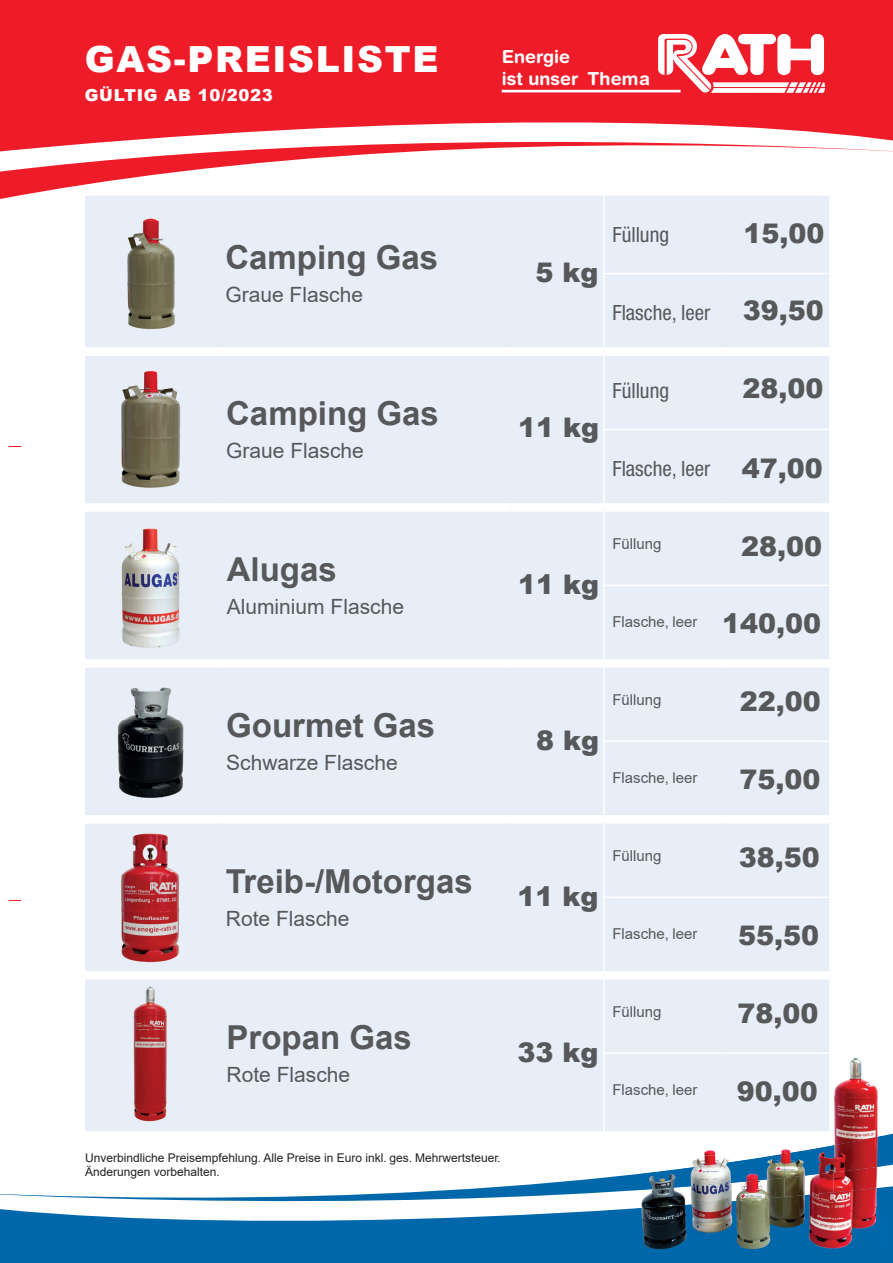
<style>
.page{position:relative;width:893px;height:1263px;background:#fff}
.page>*{position:absolute;margin:0;border:0;box-sizing:border-box;transform-origin:0 0}
.t1{font:900 36px "Arial";letter-spacing:.045em;color:#fff}
.t2{font:700 33px "Arial";color:#57585a}
.t3{font:900 27px "Arial";color:#57585a}
.t4{font:21px "Arial";color:#57585a}
.t5{font:condensed 21px "Helvetica Neue LT Std";color:#57585a}
.t6{font:700 18px/21.6px "Helvetica Rounded";color:#fff}
.t7{font:900 16.5px "Arial";letter-spacing:.045em;color:#fff}
.t8{font:15px "Arial";color:#57585a}
.t9{font:12px/14.4px "Arial";color:#231f20}
.s1{font-family:"Arial";font-weight:900;font-stretch:normal;font-size:27px}
.s2{font-weight:900;font-size:27px}
</style>
<div class="page">
<svg style="left:9px;top:446px;width:12px;height:1px"></svg>
<svg style="left:9px;top:900px;width:12px;height:1px"></svg>
<div style="left:0;top:0;width:893px;height:101px;background:#ee1c28"></div>
<svg style="left:0;top:101px;width:893px;height:98px"></svg>
<hr style="left:502px;top:90px;width:179px;height:2px;background:#fff">
<svg style="left:658px;top:34px;width:167px;height:59px"></svg>
<svg style="left:0;top:1153px;width:893px;height:110px"></svg>
<img style="left:834px;top:1057px;width:44px;height:45px">
<img style="left:637px;top:1153px;width:49px;height:44px">
<img style="left:686px;top:1150px;width:49px;height:47px">
<img style="left:735px;top:1190px;width:49px;height:7px">
<img style="left:834px;top:1102px;width:49px;height:34px">
<img style="left:784px;top:1178px;width:49px;height:9px">
<img style="left:833px;top:1172px;width:50px;height:15px">
<img style="left:724px;top:1145px;width:109px;height:18px">
<img style="left:833px;top:1136px;width:50px;height:36px">
<img style="left:637px;top:1163px;width:147px;height:27px">
<img style="left:784px;top:1163px;width:50px;height:15px">
<img style="left:637px;top:1197px;width:147px;height:54px">
<img style="left:784px;top:1187px;width:99px;height:64px">
<div style="left:85px;top:196px;width:744px;height:935px;background:#e8eef7"></div>
<hr style="left:603px;top:196px;width:2px;height:77px;background:#fff">
<hr style="left:603px;top:273px;width:124px;height:1px;background:#fff">
<hr style="left:603px;top:274px;width:2px;height:73px;background:#fff">
<hr style="left:727px;top:273px;width:102px;height:1px;background:#fff">
<hr style="left:603px;top:356px;width:2px;height:73px;background:#fff">
<hr style="left:603px;top:429px;width:124px;height:1px;background:#fff">
<hr style="left:603px;top:430px;width:2px;height:77px;background:#fff">
<hr style="left:727px;top:429px;width:102px;height:1px;background:#fff">
<hr style="left:603px;top:507px;width:2px;height:78px;background:#fff">
<hr style="left:603px;top:585px;width:124px;height:1px;background:#fff">
<hr style="left:603px;top:586px;width:2px;height:77px;background:#fff">
<hr style="left:727px;top:585px;width:102px;height:1px;background:#fff">
<hr style="left:603px;top:663px;width:2px;height:78px;background:#fff">
<hr style="left:603px;top:741px;width:124px;height:1px;background:#fff">
<hr style="left:603px;top:742px;width:2px;height:77px;background:#fff">
<hr style="left:727px;top:741px;width:102px;height:1px;background:#fff">
<hr style="left:603px;top:819px;width:2px;height:77px;background:#fff">
<hr style="left:603px;top:896px;width:124px;height:2px;background:#fff">
<hr style="left:603px;top:898px;width:2px;height:77px;background:#fff">
<hr style="left:727px;top:896px;width:102px;height:2px;background:#fff">
<hr style="left:603px;top:975px;width:2px;height:77px;background:#fff">
<hr style="left:603px;top:1052px;width:124px;height:2px;background:#fff">
<hr style="left:603px;top:1054px;width:2px;height:77px;background:#fff">
<hr style="left:727px;top:1052px;width:102px;height:2px;background:#fff">
<div style="left:85px;top:347px;width:132px;height:9px;background:#fff"></div>
<div style="left:217px;top:347px;width:293px;height:9px;background:#fff"></div>
<div style="left:510px;top:347px;width:94px;height:9px;background:#fff"></div>
<div style="left:85px;top:503px;width:132px;height:9px;background:#fff"></div>
<div style="left:217px;top:503px;width:293px;height:9px;background:#fff"></div>
<div style="left:510px;top:503px;width:93px;height:9px;background:#fff"></div>
<div style="left:85px;top:659px;width:132px;height:9px;background:#fff"></div>
<div style="left:217px;top:659px;width:293px;height:9px;background:#fff"></div>
<div style="left:510px;top:659px;width:93px;height:9px;background:#fff"></div>
<div style="left:85px;top:815px;width:132px;height:8px;background:#fff"></div>
<div style="left:217px;top:815px;width:293px;height:8px;background:#fff"></div>
<div style="left:510px;top:815px;width:93px;height:8px;background:#fff"></div>
<div style="left:85px;top:971px;width:132px;height:8px;background:#fff"></div>
<div style="left:217px;top:971px;width:293px;height:8px;background:#fff"></div>
<div style="left:510px;top:971px;width:93px;height:8px;background:#fff"></div>
<div style="left:604px;top:347px;width:123px;height:9px;background:#fff"></div>
<div style="left:727px;top:347px;width:102px;height:9px;background:#fff"></div>
<div style="left:605px;top:503px;width:122px;height:9px;background:#fff"></div>
<div style="left:727px;top:503px;width:102px;height:9px;background:#fff"></div>
<div style="left:605px;top:659px;width:122px;height:9px;background:#fff"></div>
<div style="left:727px;top:659px;width:102px;height:9px;background:#fff"></div>
<div style="left:605px;top:815px;width:122px;height:8px;background:#fff"></div>
<div style="left:727px;top:815px;width:102px;height:8px;background:#fff"></div>
<div style="left:605px;top:971px;width:122px;height:8px;background:#fff"></div>
<div style="left:727px;top:971px;width:102px;height:8px;background:#fff"></div>
<img style="left:124px;top:217px;width:54px;height:113px">
<img style="left:118px;top:368px;width:66px;height:123px">
<img style="left:113px;top:520px;width:76px;height:131px">
<img style="left:104px;top:679px;width:93px;height:124px">
<img style="left:117px;top:828px;width:68px;height:138px">
<img style="left:130px;top:984px;width:42px;height:138px">
<h1 class="t1" style="left:85px;top:33px;width:355px">GAS-PREISLISTE</h1>
<h3 class="t7" style="left:85px;top:84px;width:190px">GÜLTIG AB 10/2023</h3>
<h3 class="t6" style="left:502px;top:46px;width:150px">Energie<br>ist unser Thema</h3>
<h2 class="t2" style="left:225px;top:234px;width:214px">Camping Gas</h2>
<h3 class="t4" style="left:225px;top:280px;width:139px">Graue Flasche</h3>
<h2 class="t2" style="left:226px;top:390px;width:214px">Camping Gas</h2>
<h3 class="t4" style="left:226px;top:436px;width:139px">Graue Flasche</h3>
<h2 class="t2" style="left:227px;top:546px;width:112px">Alugas</h2>
<h3 class="t4" style="left:227px;top:592px;width:179px">Aluminium Flasche</h3>
<h2 class="t2" style="left:226px;top:702px;width:211px">Gourmet Gas</h2>
<h3 class="t4" style="left:226px;top:748px;width:173px">Schwarze Flasche</h3>
<h2 class="t2" style="left:226px;top:858px;width:248px">Treib-/Motorgas</h2>
<h3 class="t4" style="left:226px;top:904px;width:125px">Rote Flasche</h3>
<h2 class="t2" style="left:227px;top:1014px;width:187px">Propan Gas</h2>
<h3 class="t4" style="left:227px;top:1060px;width:125px">Rote Flasche</h3>
<h3 class="t3" style="left:535px;top:253px;width:65px">5 kg</h3>
<h3 class="t5" style="left:612px;top:222px;width:58px">Füllung</h3>
<h3 class="t3" style="left:744px;top:214px;width:83px">15,00</h3>
<h3 class="t5" style="left:612px;top:300px;width:213px">Flasche, leer <span class="s1">39,50</span></h3>
<h3 class="t3" style="left:518px;top:408px;width:83px">11 kg</h3>
<h3 class="t5" style="left:612px;top:378px;width:58px">Füllung</h3>
<h3 class="t3" style="left:742px;top:369px;width:83px">28,00</h3>
<h3 class="t5" style="left:612px;top:456px;width:212px">Flasche, leer <span class="s1">47,00</span></h3>
<h3 class="t3" style="left:518px;top:565px;width:83px">11 kg</h3>
<p class="t8" style="left:612px;top:534px;width:51px">Füllung</p>
<h3 class="t3" style="left:741px;top:526px;width:83px">28,00</h3>
<p class="t8" style="left:612px;top:612px;width:210px">Flasche, leer <span class="s2">140,00</span></p>
<h3 class="t3" style="left:536px;top:721px;width:65px">8 kg</h3>
<p class="t8" style="left:612px;top:689px;width:51px">Füllung</p>
<h3 class="t3" style="left:740px;top:682px;width:83px">22,00</h3>
<p class="t8" style="left:612px;top:767px;width:87px">Flasche, leer</p>
<h3 class="t3" style="left:739px;top:760px;width:83px">75,00</h3>
<h3 class="t3" style="left:518px;top:877px;width:83px">11 kg</h3>
<p class="t8" style="left:612px;top:845px;width:51px">Füllung</p>
<h3 class="t3" style="left:739px;top:838px;width:83px">38,50</h3>
<p class="t8" style="left:612px;top:923px;width:87px">Flasche, leer</p>
<h3 class="t3" style="left:738px;top:916px;width:83px">55,50</h3>
<h3 class="t3" style="left:518px;top:1032px;width:83px">33 kg</h3>
<p class="t8" style="left:612px;top:1001px;width:51px">Füllung</p>
<h3 class="t3" style="left:737px;top:994px;width:83px">78,00</h3>
<p class="t8" style="left:612px;top:1079px;width:87px">Flasche, leer</p>
<h3 class="t3" style="left:737px;top:1072px;width:83px">90,00</h3>
<p class="t9" style="left:85px;top:1150px;width:417px">Unverbindliche Preisempfehlung. Alle Preise in Euro inkl. ges. Mehrwertsteuer.<br>Änderungen vorbehalten.</p>
</div>
